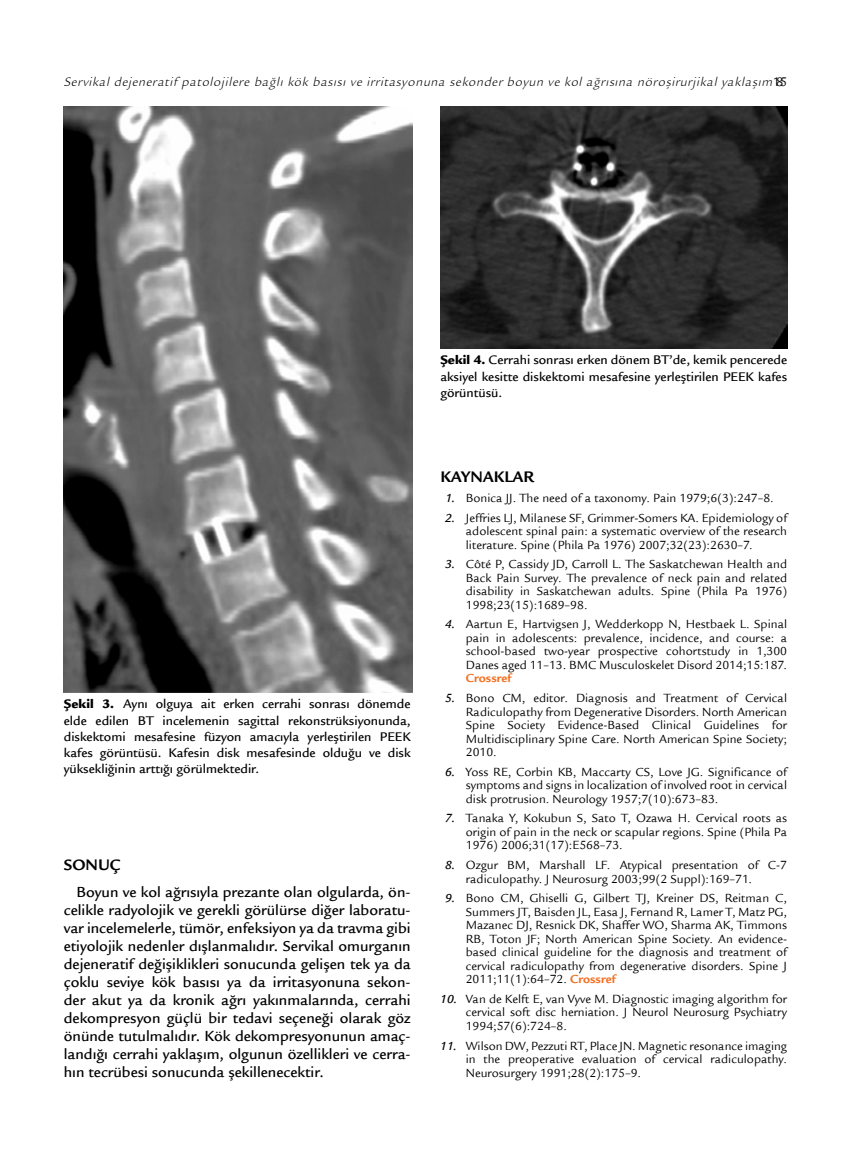
<style>
.page{position:relative;width:851px;height:1149px;background:#fff}
.page>*{position:absolute;margin:0;border:0;box-sizing:border-box;transform-origin:0 0}
.t1{font:700 16.5px "Legacy Sans Std";color:#000}
.t2{font:500 15.75px/18px "Legacy Sans Std";color:#000;text-align:justify}
.t3{font:500 13.5px/16.2px "Legacy Sans Std";color:#000;text-align:justify}
.t4{font:italic 13.5px "ITC Legacy Sans Std";letter-spacing:.05em;color:#000}
.t5{font:12.75px/13.5px "Legacy Sans Std";color:#000;text-align:justify}
.t6{font:700 12.75px "Legacy Sans Std";color:#f36f21}
.s1{font-family:"Legacy Sans Std";font-style:normal}
.s2{font-weight:900}
.s3{font-weight:500;font-style:italic}
.s4{font-weight:700;color:#f36f21}
</style>
<div class="page">
<img style="left:440px;top:106px;width:347px;height:242px">
<img style="left:64px;top:106px;width:348px;height:586px">
<p class="t4" style="left:64px;top:74px;width:724px">Servikal dejeneratif patolojilere bağlı kök basısı ve irritasyonuna sekonder boyun ve kol ağrısına nöroşirurjikal yaklaşım<span class="s1">185</span></p>
<p class="t3" style="left:64px;top:696px;width:348px"><span class="s2">Şekil 3.</span> Aynı olguya ait erken cerrahi sonrası dönemde elde edilen BT incelemenin sagittal rekonstrüksiyonunda, diskektomi mesafesine füzyon amacıyla yerleştirilen PEEK kafes görüntüsü. Kafesin disk mesafesinde olduğu ve disk yüksekliğinin arttığı görülmektedir.</p>
<p class="t1" style="left:64px;top:854px;width:58px">SONUÇ</p>
<p class="t2" style="left:64px;top:882px;width:348px;text-indent:13px">Boyun ve kol ağrısıyla prezante olan olgularda, ön&shy;celikle radyolojik ve gerekli görülürse diğer laboratu&shy;var incelemelerle, tümör, enfeksiyon ya da travma gibi etiyolojik nedenler dışlanmalıdır. Servikal omurganın dejeneratif değişiklikleri sonucunda gelişen tek ya da çoklu seviye kök basısı ya da irritasyonuna sekon&shy;der akut ya da kronik ağrı yakınmalarında, cerrahi dekompresyon güçlü bir tedavi seçeneği olarak göz önünde tutulmalıdır. Kök dekompresyonunun amaç&shy;landığı cerrahi yaklaşım, olgunun özellikleri ve cerra&shy;hın tecrübesi sonucunda şekillenecektir.</p>
<p class="t3" style="left:440px;top:352px;width:348px"><span class="s2">Şekil 4.</span> Cerrahi sonrası erken dönem BT’de, kemik pencerede aksiyel kesitte diskektomi mesafesine yerleştirilen PEEK kafes görüntüsü.</p>
<p class="t1" style="left:440px;top:467px;width:95px">KAYNAKLAR</p>
<p class="t5" style="left:445px;top:491px;width:329px"><span class="s3">1.</span> Bonica JJ. The need of a taxonomy. Pain 1979;6(3):247–8.</p>
<p class="t5" style="left:466px;top:510px;width:323px;text-indent:-21px"><span class="s3">2.</span> Jeffries LJ, Milanese SF, Grimmer-Somers KA. Epidemiology of adolescent spinal pain: a systematic overview of the research literature. Spine (Phila Pa 1976) 2007;32(23):2630–7.</p>
<p class="t5" style="left:466px;top:557px;width:323px;text-indent:-21px"><span class="s3">3.</span> Côté P, Cassidy JD, Carroll L. The Saskatchewan Health and Back Pain Survey. The prevalence of neck pain and related disability in Saskatchewan adults. Spine (Phila Pa 1976)<br>1998;23(15):1689–98.</p>
<p class="t5" style="left:466px;top:617px;width:323px;text-indent:-21px"><span class="s3">4.</span> Aartun E, Hartvigsen J, Wedderkopp N, Hestbaek L. Spinal pain in adolescents: prevalence, incidence, and course: a school-based two-year prospective cohortstudy in 1,300<br>Danes aged 11–13. BMC Musculoskelet Disord 2014;15:187.</p>
<p class="t6" style="left:466px;top:670px;width:47px">Crossref</p>
<p class="t5" style="left:466px;top:691px;width:323px;text-indent:-21px"><span class="s3">5.</span> Bono CM, editor. Diagnosis and Treatment of Cervical Radiculopathy from Degenerative Disorders. North American Spine Society Evidence-Based Clinical Guidelines for Multidisciplinary Spine Care. North American Spine Society; 2010.</p>
<p class="t5" style="left:466px;top:764px;width:323px;text-indent:-21px"><span class="s3">6.</span> Yoss RE, Corbin KB, Maccarty CS, Love JG. Significance of symptoms and signs in localization of involved root in cervical disk protrusion. Neurology 1957;7(10):673–83.</p>
<p class="t5" style="left:466px;top:811px;width:323px;text-indent:-21px"><span class="s3">7.</span> Tanaka Y, Kokubun S, Sato T, Ozawa H. Cervical roots as origin of pain in the neck or scapular regions. Spine (Phila Pa 1976) 2006;31(17):E568–73.</p>
<p class="t5" style="left:465px;top:858px;width:323px;text-indent:-21px"><span class="s3">8.</span> Ozgur BM, Marshall LF. Atypical presentation of C-7 radiculopathy. J Neurosurg 2003;99(2 Suppl):169–71.</p>
<p class="t5" style="left:465px;top:891px;width:323px;text-indent:-21px"><span class="s3">9.</span> Bono CM, Ghiselli G, Gilbert TJ, Kreiner DS, Reitman C, Summers JT, Baisden JL, Easa J, Fernand R, Lamer T, Matz PG, Mazanec DJ, Resnick DK, Shaffer WO, Sharma AK, Timmons RB, Toton JF; North American Spine Society. An evidence&shy;based clinical guideline for the diagnosis and treatment of cervical radiculopathy from degenerative disorders. Spine J 2011;11(1):64–72. <span class="s4">Crossref</span></p>
<p class="t5" style="left:465px;top:991px;width:323px;text-indent:-26px"><span class="s3">10.</span> Van de Kelft E, van Vyve M. Diagnostic imaging algorithm for cervical soft disc herniation. J Neurol Neurosurg Psychiatry 1994;57(6):724–8.</p>
<p class="t5" style="left:465px;top:1038px;width:323px;text-indent:-26px"><span class="s3">11.</span> Wilson DW, Pezzuti RT, Place JN. Magnetic resonance imaging in the preoperative evaluation of cervical radiculopathy.<br>Neurosurgery 1991;28(2):175–9.</p>
</div>
